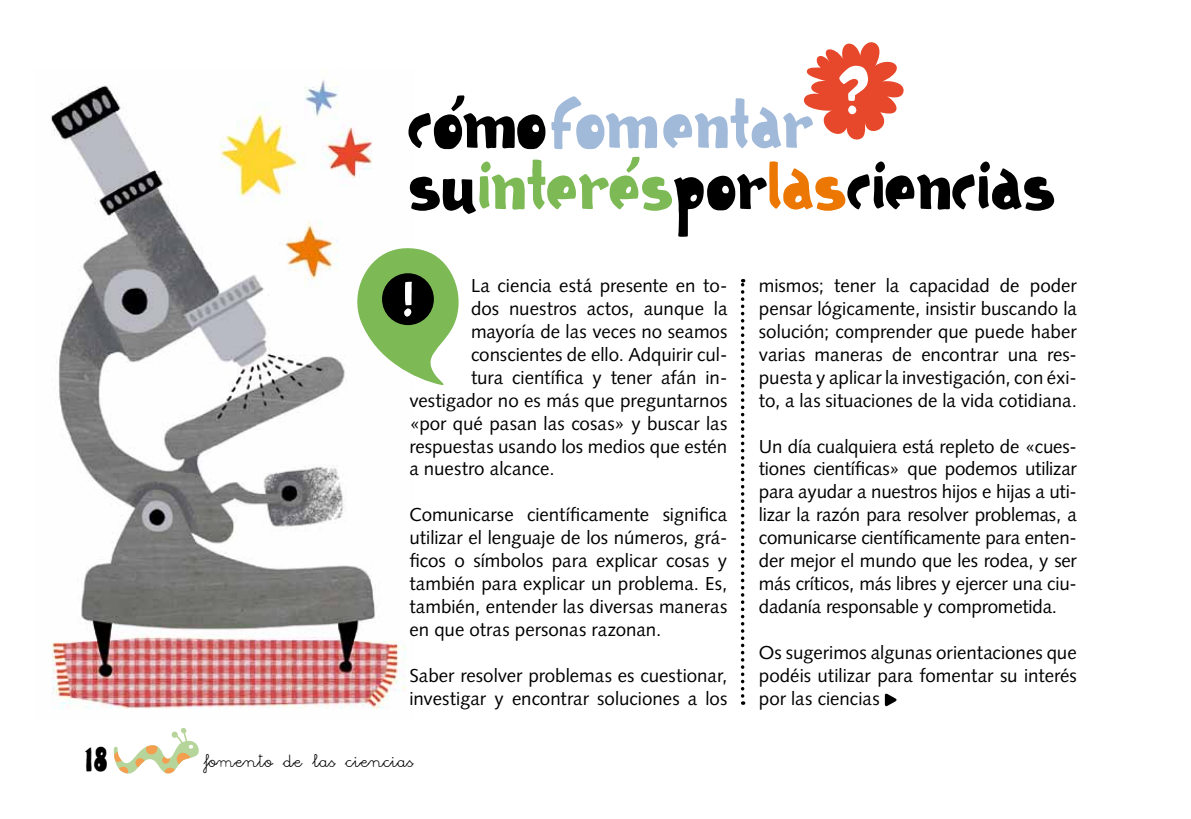
<style>
.page{position:relative;width:1191px;height:819px;background:#fff}
.page>*{position:absolute;margin:0;border:0;box-sizing:border-box;transform-origin:0 0}
.t1{font:64.75px/61.2px "Geodesic New";color:#000}
.t2{font:32.38px "Geodesic New";color:#000}
.t3{font:18.72px/22.9px "Syntax LT Std";color:#000;text-align:justify}
.t4{font:18.03px "Mamuto";color:#000}
.s1{color:#a2bad9}
.s2{color:#7db955}
.s3{color:#ed7703}
</style>
<div class="page">
<svg style="left:113px;top:728px;width:86px;height:46px"></svg>
<img style="left:51px;top:80px;width:355px;height:629px">
<svg style="left:885px;top:693px;width:12px;height:14px"></svg>
<svg style="left:741px;top:279px;width:3px;height:425px"></svg>
<svg style="left:349px;top:247px;width:110px;height:138px"></svg>
<svg style="left:803px;top:42px;width:101px;height:98px"></svg>
<h2 class="t2" style="left:85px;top:742px;width:25px">18</h2>
<h1 class="t1" style="left:408px;top:96px;width:649px">cómo<span class="s1">fomentar </span>su<span class="s2">interés</span>por<span class="s3">las</span>ciencias</h1>
<p class="t3" style="left:471px;top:274px;width:258px">La ciencia está presente en to-</p>
<p class="t3" style="left:471px;top:297px;width:258px">dos nuestros actos, aunque la</p>
<p class="t3" style="left:471px;top:320px;width:258px">mayoría de las veces no seamos</p>
<p class="t3" style="left:471px;top:343px;width:258px">conscientes de ello. Adquirir cul-</p>
<p class="t3" style="left:471px;top:366px;width:258px">tura científica y tener afán in-</p>
<p class="t3" style="left:409px;top:389px;width:319px">vestigador no es más que preguntarnos</p>
<p class="t3" style="left:409px;top:411px;width:319px">«por qué pasan las cosas» y buscar las</p>
<p class="t3" style="left:409px;top:434px;width:319px">respuestas usando los medios que estén</p>
<p class="t3" style="left:409px;top:457px;width:147px">a nuestro alcance.</p>
<p class="t3" style="left:409px;top:503px;width:319px">Comunicarse científicamente significa utilizar el lenguaje de los números, grá&shy;ficos o símbolos para explicar cosas y también para explicar un problema. Es, también, entender las diversas maneras en que otras personas razonan.</p>
<p class="t3" style="left:409px;top:664px;width:319px">Saber resolver problemas es cuestionar, investigar y encontrar soluciones a los</p>
<p class="t4" style="left:204px;top:751px;width:211px">fomento de las ciencias</p>
<p class="t3" style="left:759px;top:274px;width:319px">mismos; tener la capacidad de poder pensar lógicamente, insistir buscando la solución; comprender que puede haber varias maneras de encontrar una res&shy;puesta y aplicar la investigación, con éxi&shy;to, a las situaciones de la vida cotidiana.</p>
<p class="t3" style="left:759px;top:434px;width:319px">Un día cualquiera está repleto de «cues&shy;tiones científicas» que podemos utilizar para ayudar a nuestros hijos e hijas a uti&shy;lizar la razón para resolver problemas, a comunicarse científicamente para enten&shy;der mejor el mundo que les rodea, y ser más críticos, más libres y ejercer una ciu&shy;dadanía responsable y comprometida.</p>
<p class="t3" style="left:759px;top:641px;width:319px">Os sugerimos algunas orientaciones que podéis utilizar para fomentar su interés por las ciencias</p>
</div>
